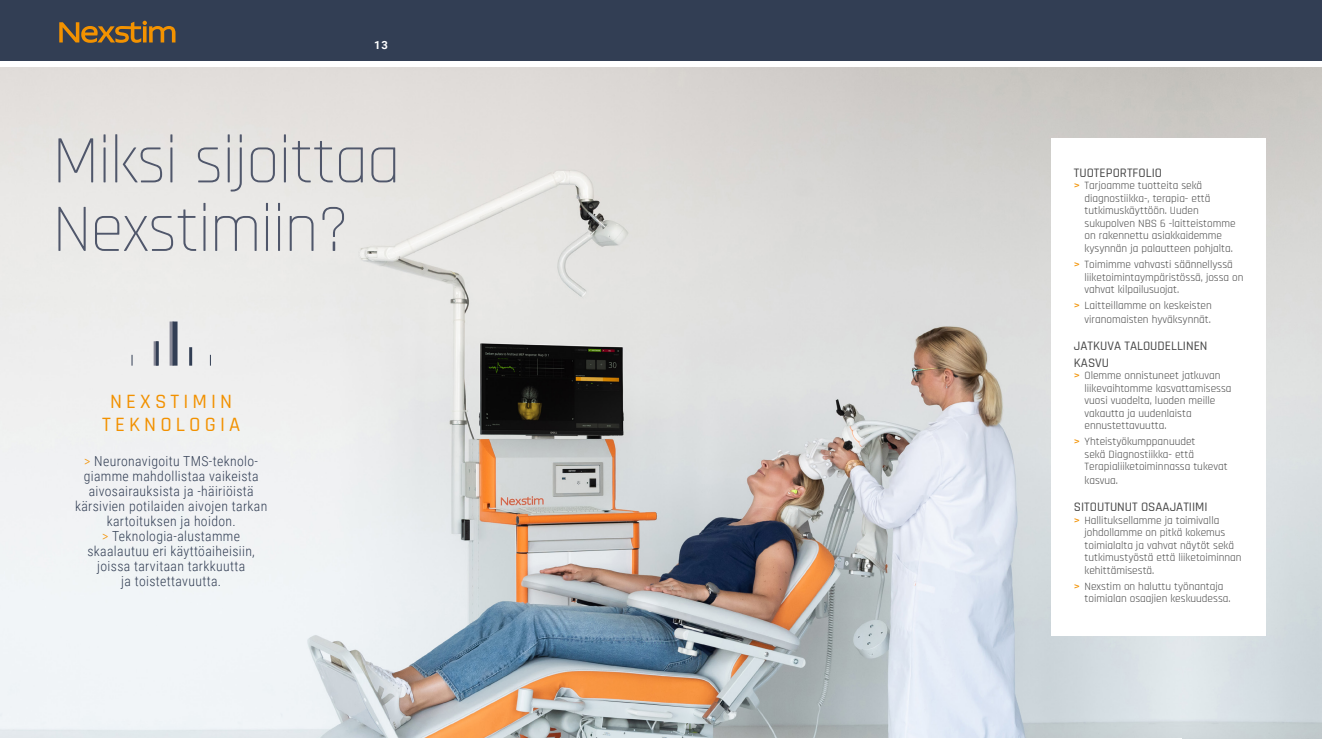
<style>
.page{position:relative;width:1322px;height:745px;background:#fff}
.page>*{position:absolute;margin:0;border:0;box-sizing:border-box;transform-origin:0 0}
.t1{font:300 68.38px/68.4px "Rajdhani";letter-spacing:-.025em;color:#50576b}
.t2{font:500 20.62px/22.5px "Rajdhani";letter-spacing:.2em;color:#f29100;text-align:center}
.t3{font:300 13.75px/15px "Roboto Condensed";letter-spacing:.025em;color:#323e54;text-align:center}
.t4{font:500 13.12px/16.5px "Rajdhani";color:#484848}
.t5{font:11.25px/12.5px "Rajdhani";color:#484848}
.t6{font:700 11.25px "Roboto";color:#fff}
.s1{color:#f29100}
.s2{font-weight:600;color:#f29100}
</style>
<div class="page">
<img style="left:140px;top:67px;width:1042px;height:670px">
<hr style="left:189px;top:347px;width:3px;height:18px;background:#323e54">
<svg style="left:154px;top:341px;width:2px;height:24px"></svg>
<hr style="left:156px;top:341px;width:3px;height:24px;background:#323e54">
<svg style="left:170px;top:321px;width:3px;height:44px"></svg>
<hr style="left:173px;top:321px;width:4px;height:44px;background:#323e54">
<div style="left:1051px;top:138px;width:214px;height:497px;background:#fff"></div>
<div style="left:0;top:0;width:1322px;height:60px;background:#323e54"></div>
<svg style="left:59px;top:21px;width:116px;height:22px"></svg>
<p class="t6" style="left:374px;top:37px;width:15px">13</p>
<h1 class="t1" style="left:52px;top:128px;width:350px">Miksi sijoittaa<br>Nexstimiin?</h1>
<h2 class="t2" style="left:102px;top:390px;width:140px">NEXSTIMIN<br>TEKNOLOGIA</h2>
<p class="t3" style="left:75px;top:452px;width:194px"><span class="s1">&gt;</span> Neuronavigoitu TMS-teknolo&shy;giamme mahdollistaa vaikeista aivosairauksista ja -häiriöistä kärsivien potilaiden aivojen tarkan kartoituksen ja hoidon.<br><span class="s1">&gt;</span> Teknologia-alustamme skaalautuu eri käyttöaiheisiin, joissa tarvitaan tarkkuutta<br>ja toistettavuutta.</p>
<p class="t4" style="left:1074px;top:165px;width:90px">TUOTEPORTFOLIO</p>
<p class="t5" style="left:1084px;top:180px;width:152px;text-indent:-11px"><span class="s2">&gt;</span> Tarjoamme tuotteita sekä diagnostiikka-, terapia- että tutkimuskäyttöön. Uuden sukupolven NBS 6 -laitteistomme on rakennettu asiakkaidemme kysynnän ja palautteen pohjalta.</p>
<p class="t5" style="left:1084px;top:258px;width:161px;text-indent:-11px"><span class="s2">&gt;</span> Toimimme vahvasti säännellyssä liiketoimintaympäristössä, jossa on vahvat kilpailusuojat.</p>
<p class="t5" style="left:1074px;top:299px;width:139px;line-height:13.8px;text-align:right"><span class="s2">&gt;</span> Laitteillamme on keskeisten viranomaisten hyväksynnät.</p>
<p class="t4" style="left:1074px;top:338px;width:135px">JATKUVA TALOUDELLINEN<br>KASVU</p>
<p class="t5" style="left:1084px;top:369px;width:149px;text-indent:-11px"><span class="s2">&gt;</span> Olemme onnistuneet jatkuvan liikevaihtomme kasvattamisessa vuosi vuodelta, luoden meille vakautta ja uudenlaista ennustettavuutta.</p>
<p class="t5" style="left:1084px;top:435px;width:145px;text-indent:-11px"><span class="s2">&gt;</span> Yhteistyökumppanuudet<br>sekä Diagnostiikka- että<br>Terapialiiketoiminnassa tukevat</p>
<p class="t5" style="left:1084px;top:474px;width:35px">kasvua.</p>
<p class="t4" style="left:1074px;top:499px;width:135px">SITOUTUNUT OSAAJATIIMI</p>
<p class="t5" style="left:1084px;top:514px;width:159px;text-indent:-11px"><span class="s2">&gt;</span> Hallituksellamme ja toimivalla johdollamme on pitkä kokemus toimialalta ja vahvat näytöt sekä tutkimustyöstä että liiketoiminnan kehittämisestä.</p>
<p class="t5" style="left:1084px;top:580px;width:148px;text-indent:-11px"><span class="s2">&gt;</span> Nexstim on haluttu työnantaja toimialan osaajien keskuudessa.</p>
</div>
